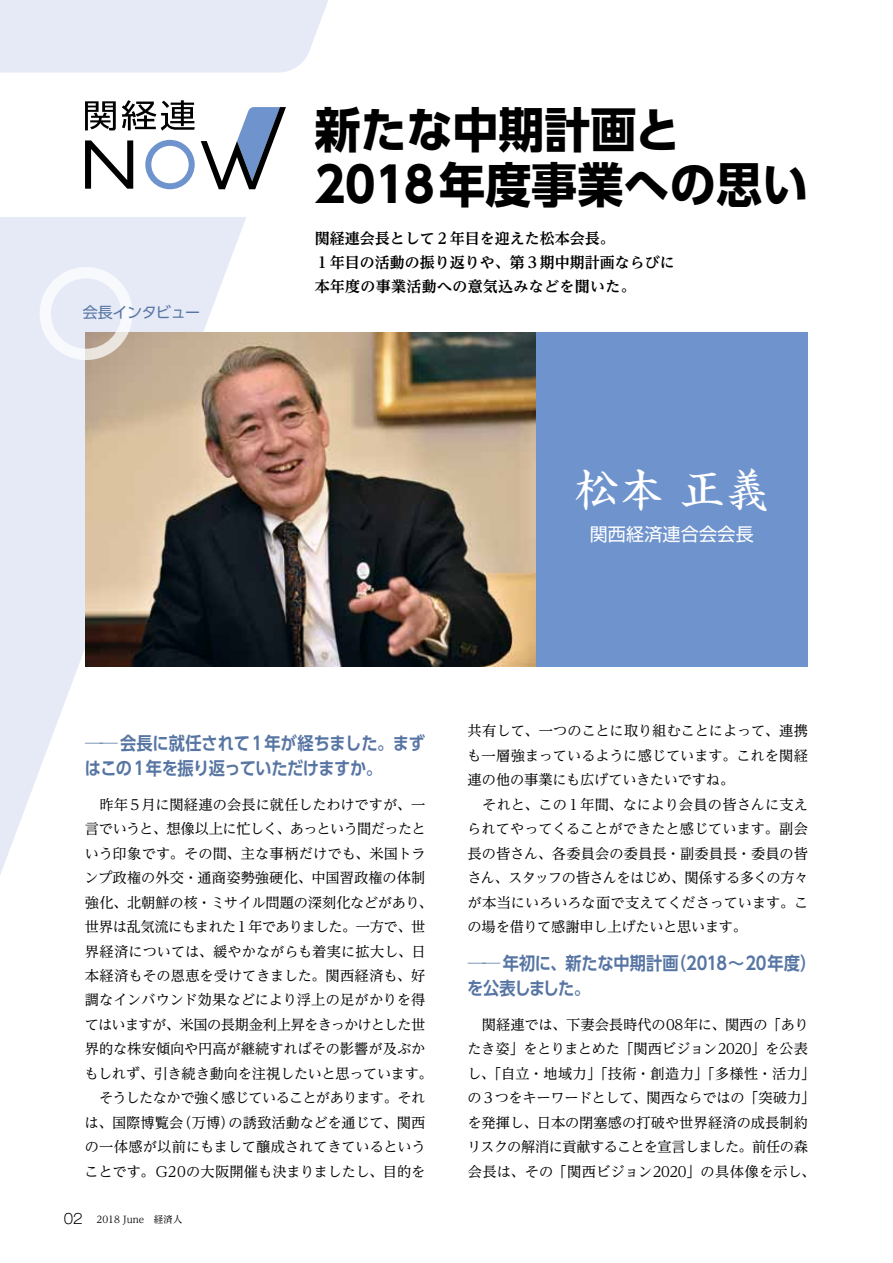
<style>
.page{position:relative;width:893px;height:1263px;background:#fff}
.page>*{position:absolute;margin:0;border:0;box-sizing:border-box;transform-origin:0 0}
.t1{font:700 48px/55.5px "UD Shin Go Pr 6 N";color:#000;scale:.96 1}
.t2{font:45px "Sei Kai CB1 Std";color:#fff}
.t3{font:700 18px/24.5px "UD Shin Go Pro De";letter-spacing:-.02em;color:#5775a3}
.t4{font:18px "Shin Go Pro";letter-spacing:.015em;color:#fff}
.t5{font:700 15px/24px "UD Reimin Pro";color:#000}
.t6{font:15px "UD Shin Go Pro";letter-spacing:-.02em;color:#5775a3}
.t7{font:14.25px/24.5px "UD Reimin Pro";letter-spacing:-.01em;color:#000}
.t8{font:9.6px "UD Reimin Pro";color:#000}
.s1{font-family:"Gothic MB101 Pro";font-weight:300;font-size:13.8px}
</style>
<div class="page">
<div style="left:0;top:0;width:328px;height:73px;background:#e5eaf6"></div>
<svg style="left:0;top:217px;width:246px;height:658px;fill:#e5eaf6"></svg>
<svg style="left:85px;top:140px;width:48px;height:49px"></svg>
<svg style="left:145px;top:140px;width:50px;height:49px"></svg>
<svg style="left:85px;top:101px;width:31px;height:29px"></svg>
<svg style="left:122px;top:100px;width:73px;height:31px"></svg>
<svg style="left:201px;top:107px;width:85px;height:82px"></svg>
<div style="left:536px;top:332px;width:272px;height:334px;background:#6f94cd"></div>
<img style="left:85px;top:332px;width:451px;height:334px">
<svg style="left:40px;top:267px;width:93px;height:93px"></svg>
<h1 class="t1" style="left:315px;top:101px;width:516px">新たな中期計画と<br>2018年度事業への思い</h1>
<p class="t6" style="left:83px;top:300px;width:119px">会長インタビュー</p>
<p class="t5" style="left:315px;top:226px;width:361px">関経連会長として２年目を迎えた松本会長。<br>１年目の活動の振り返りや、第３期中期計画ならびに本年度の事業活動への意気込みなどを聞いた。</p>
<h2 class="t2" style="left:574px;top:455px;width:198px">松本 正義</h2>
<p class="t4" style="left:590px;top:519px;width:165px">関西経済連合会会長</p>
<p class="t3" style="left:85px;top:731px;width:342px">──会長に就任されて１年が経ちました。まずはこの１年を振り返っていただけますか。</p>
<p class="t7" style="left:84px;top:792px;width:350px">　昨年５月に関経連の会長に就任したわけですが、一言でいうと、想像以上に忙しく、あっという間だったという印象です。その間、主な事柄だけでも、米国トランプ政権の外交・通商姿勢強硬化、中国習政権の体制強化、北朝鮮の核・ミサイル問題の深刻化などがあり、世界は乱気流にもまれた１年でありました。一方で、世界経済については、緩やかながらも着実に拡大し、日本経済もその恩恵を受けてきました。関西経済も、好調なインバウンド効果などにより浮上の足がかりを得てはいますが、米国の長期金利上昇をきっかけとした世界的な株安傾向や円高が継続すればその影響が及ぶかもしれず、引き続き動向を注視したいと思っています。　そうしたなかで強く感じていることがあります。それは、国際博覧会（万博）の誘致活動などを通じて、関西の一体感が以前にもまして醸成されてきているということです。Ｇ20の大阪開催も決まりましたし、目的を</p>
<p class="t8" style="left:64px;top:1211px;width:120px"><span class="s1">02</span> 2018 June　経済人</p>
<p class="t7" style="left:467px;top:718px;width:343px">共有して、一つのことに取り組むことによって、連携も一層強まっているように感じています。これを関経連の他の事業にも広げていきたいですね。<br>　それと、この１年間、なにより会員の皆さんに支えられてやってくることができたと感じています。副会長の皆さん、各委員会の委員長・副委員長・委員の皆さん、スタッフの皆さんをはじめ、関係する多くの方々が本当にいろいろな面で支えてくださっています。この場を借りて感謝申し上げたいと思います。</p>
<p class="t3" style="left:467px;top:951px;width:351px">──年初に、新たな中期計画（2018～20年度）を公表しました。</p>
<p class="t7" style="left:467px;top:1012px;width:350px">　関経連では、下妻会長時代の08年に、関西の「ありたき姿」をとりまとめた「関西ビジョン2020」を公表し、「自立・地域力」「技術・創造力」「多様性・活力」の３つをキーワードとして、関西ならではの「突破力」を発揮し、日本の閉塞感の打破や世界経済の成長制約リスクの解消に貢献することを宣言しました。前任の森会長は、その「関西ビジョン2020」の具体像を示し、</p>
</div>
